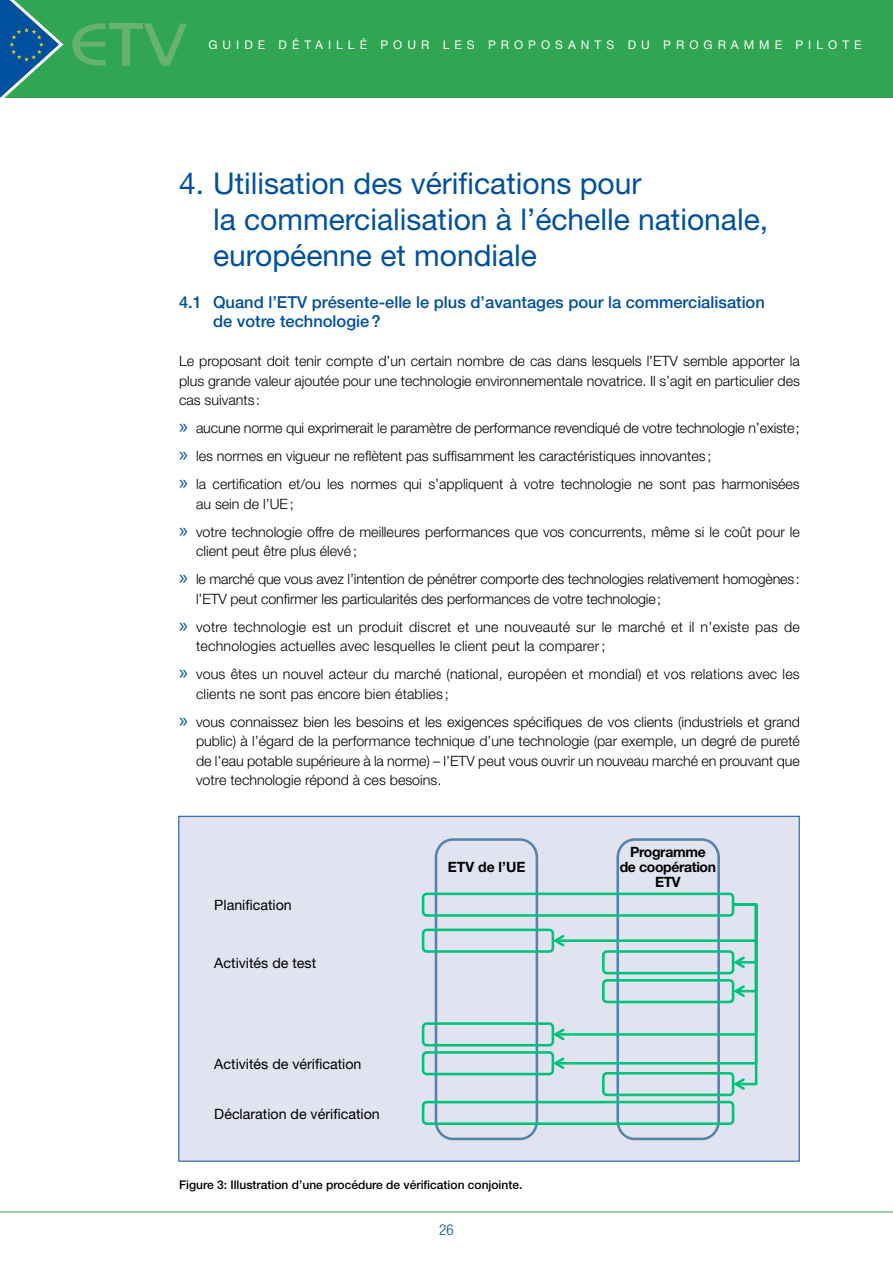
<style>
.page{position:relative;width:893px;height:1263px;background:#fff}
.page>*{position:absolute;margin:0;border:0;box-sizing:border-box;transform-origin:0 0}
.t1{font:30px/36px "Helvetica Neue";color:#0050a0}
.t2{font:500 16.5px/19.5px "Helvetica Neue";color:#0050a0}
.t3{font:300 condensed 15px "Helvetica Neue";color:#0050a0}
.t4{font:300 14.25px/28px "Helvetica Neue";color:#000}
.t5{font:14.25px "Helvetica Neue";color:#000}
.t6{font:700 14.25px/15px "Helvetica Neue";letter-spacing:-.025em;color:#000;text-align:center}
.t7{font:500 12px "Helvetica Neue";color:#000}
.t8{font:12px "Helvetica Neue";letter-spacing:.42em;color:#fff}
.s1{font-family:"Myriad Pro";font-weight:400;font-size:21px;color:#0050a0}
</style>
<div class="page">
<div style="left:0;top:0;width:893px;height:98px;background:#30a552"></div>
<div style="left:109px;top:24px;width:34px;height:5px;background:#67b26f"></div>
<div style="left:122px;top:28px;width:8px;height:38px;background:#67b26f"></div>
<svg style="left:144px;top:23px;width:43px;height:43px"></svg>
<svg style="left:72px;top:23px;width:34px;height:43px"></svg>
<svg style="left:0;top:0;width:63px;height:98px"></svg>
<hr style="left:0;top:1212px;width:893px;height:1px;background:#30a552">
<div style="left:179px;top:816px;width:620px;height:345px;background:#e1e3f1;border:1px solid #0050a0"></div>
<svg style="left:434px;top:838px;width:286px;height:303px"></svg>
<svg style="left:421px;top:891px;width:314px;height:235px"></svg>
<svg style="left:421px;top:902px;width:132px;height:164px"></svg>
<svg style="left:553px;top:902px;width:205px;height:188px"></svg>
<p class="t8" style="left:208px;top:37px;width:655px">Guide détaillé pour les proposants du prog ramme pilote</p>
<h1 class="t1" style="left:213px;top:165px;width:557px;text-indent:-34px">4. Utilisation des vérifications pour<br>la commercialisation à l’échelle nationale, européenne et mondiale</h1>
<p class="t2" style="left:213px;top:292px;width:553px;text-indent:-34px">4.1 Quand l’ETV présente-elle le plus d’avantages pour la commercialisation de votre technologie?</p>
<p class="t4" style="left:179px;top:351px;width:622px;line-height:19.5px;text-align:justify">Le proposant doit tenir compte d’un certain nombre de cas dans lesquels l’ETV semble apporter la plus grande valeur ajoutée pour une technologie environnementale novatrice. Il s’agit en particulier des cas suivants :</p>
<p class="t4" style="left:179px;top:414px;width:622px"><span class="s1">»</span> aucune norme qui exprimerait le paramètre de performance revendiqué de votre technologie n’existe; <span class="s1">»</span> les normes en vigueur ne reflètent pas suffisamment les caractéristiques innovantes ;<br><span class="s1">»</span> la certification et/ou les normes qui s’appliquent à votre technologie ne sont pas harmonisées</p>
<p class="t4" style="left:179px;top:489px;width:622px;text-indent:17px">au sein de l’UE;<br><span class="s1">»</span> votre technologie offre de meilleures performances que vos concurrents, même si le coût pour le</p>
<p class="t4" style="left:179px;top:537px;width:622px;text-indent:17px">client peut être plus élevé;<br><span class="s1">»</span> le marché que vous avez l’intention de pénétrer comporte des technologies relativement homogènes:</p>
<p class="t4" style="left:179px;top:584px;width:622px;text-indent:17px">l’ETV peut confirmer les particularités des performances de votre technologie;<br><span class="s1">»</span> votre technologie est un produit discret et une nouveauté sur le marché et il n’existe pas de</p>
<p class="t4" style="left:179px;top:632px;width:622px;text-indent:17px">technologies actuelles avec lesquelles le client peut la comparer;<br><span class="s1">»</span> vous êtes un nouvel acteur du marché (national, européen et mondial) et vos relations avec les</p>
<p class="t4" style="left:179px;top:679px;width:622px;text-indent:17px">clients ne sont pas encore bien établies ;<br><span class="s1">»</span> vous connaissez bien les besoins et les exigences spécifiques de vos clients (industriels et grand</p>
<p class="t4" style="left:196px;top:731px;width:605px;line-height:19.5px;text-align:justify">public) à l’égard de la performance technique d’une technologie (par exemple, un degré de pureté de l’eau potable supérieure à la norme) – l’ETV peut vous ouvrir un nouveau marché en prouvant que votre technologie répond à ces besoins.</p>
<p class="t5" style="left:214px;top:897px;width:79px">Planification</p>
<p class="t5" style="left:214px;top:954px;width:103px">Activités de test</p>
<p class="t5" style="left:214px;top:1055px;width:149px">Activités de vérification</p>
<p class="t5" style="left:214px;top:1105px;width:167px">Déclaration de vérification</p>
<p class="t6" style="left:448px;top:859px;width:79px">ETV de l’UE</p>
<p class="t7" style="left:179px;top:1178px;width:345px">Figure 3: Illustration d’une procédure de vérification conjointe.</p>
<p class="t3" style="left:439px;top:1221px;width:16px">26</p>
<p class="t6" style="left:620px;top:844px;width:98px">Programme<br>de coopération<br>ETV</p>
</div>
